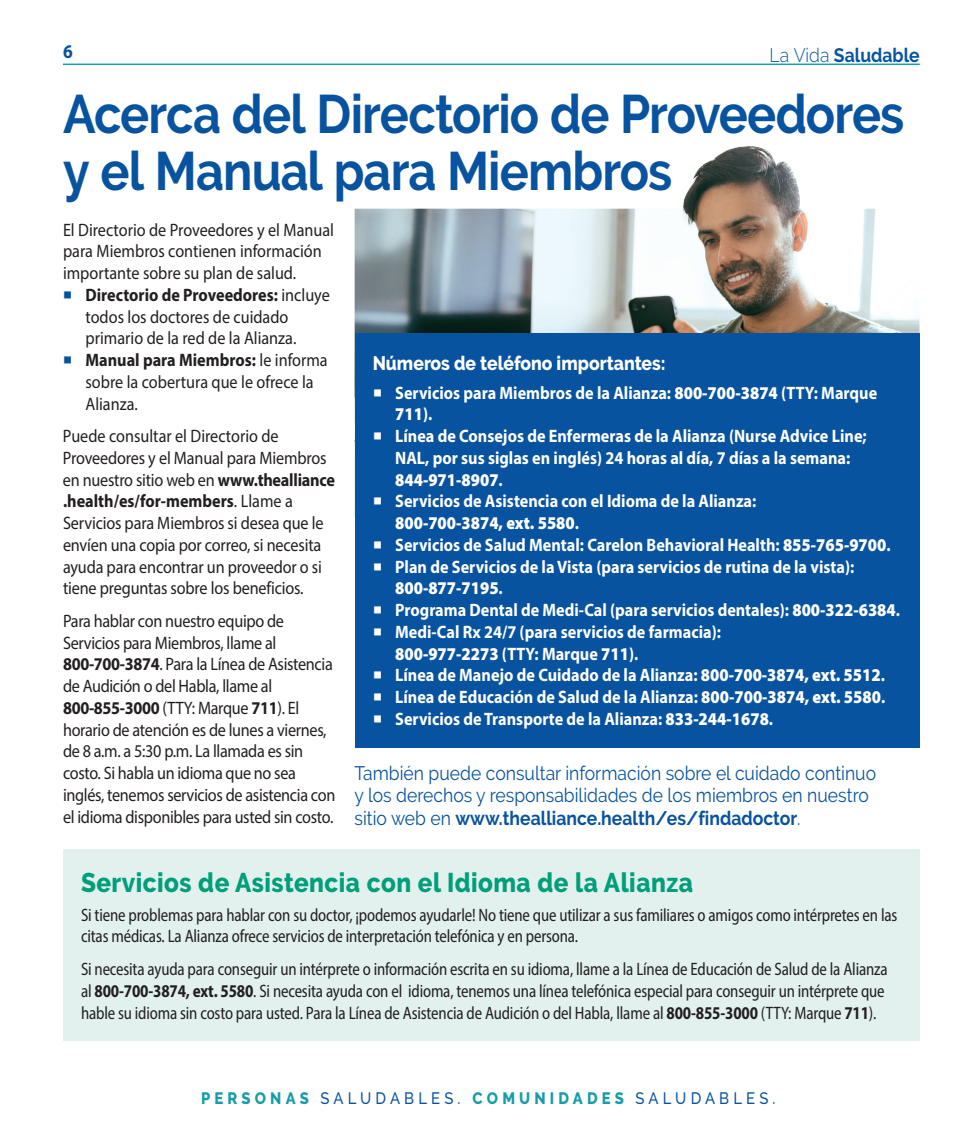
<style>
.page{position:relative;width:972px;height:1134px;background:#fff}
.page>*{position:absolute;margin:0;border:0;box-sizing:border-box;transform-origin:0 0}
.t1{font:700 54px/57px "Raleway";letter-spacing:-.02em;color:#0753a0;scale:.9 1}
.t2{font:800 27px "Raleway";letter-spacing:.02em;color:#009e7b;scale:.9 1}
.t3{font:19.5px/22.5px "Raleway";color:#0753a0;scale:.9 1}
.t4{font:800 19.5px "Raleway";color:#fff;scale:.9 1}
.t5{font:700 19.5px "Raleway";color:#0753a0;scale:.9 1}
.t6{font:700 19.5px "Myriad Pro";color:#0753a0;scale:.9 1}
.t7{font:18px/21.8px "Myriad Pro";letter-spacing:-.01em;color:#231f20;scale:.9 1}
.t8{font:700 18px/21.8px "Myriad Pro";color:#fff;scale:.9 1}
.t9{font:semi-condensed 18px/21.8px "Myriad Pro";letter-spacing:-.01em;color:#231f20;scale:.9 1}
.t10{font:500 16.5px "Raleway";letter-spacing:.28em;color:#0753a0;scale:.9 1}
.s1{font-weight:300}
.s2{font-family:"Minion Pro";font-weight:500;font-size:24px;color:#0753a0}
.s3{font-weight:700}
.s4{font-family:"Minion Pro";font-weight:500;font-size:24px}
.s5{font-weight:900}
.s6{font-weight:800;color:#169daa}
</style>
<div class="page">
<div style="left:63px;top:849px;width:857px;height:192px;background:#e2f1ed"></div>
<img style="left:355px;top:146px;width:565px;height:187px">
<div style="left:355px;top:333px;width:565px;height:415px;background:#0753a0"></div>
<hr style="left:63px;top:64px;width:857px;height:1px;background:#169daa">
<p class="t6" style="left:63px;top:39px;width:12px">6</p>
<p class="t5" style="left:770px;top:44px;width:168px"><span class="s1">La Vida</span> Saludable</p>
<h1 class="t1" style="left:63px;top:86px;width:936px">Acerca del Directorio de Proveedores y el Manual para Miembros</h1>
<p class="t7" style="left:63px;top:218px;width:303px">El Directorio de Proveedores y el Manual para Miembros contienen información importante sobre su plan de salud.</p>
<p class="t7" style="left:86px;top:284px;width:273px;text-indent:-23px"><span class="s2">■</span> <span class="s3">Directorio de Proveedores:</span> incluye todos los doctores de cuidado primario de la red de la Alianza.</p>
<p class="t7" style="left:86px;top:349px;width:271px;text-indent:-23px"><span class="s2">■</span> <span class="s3">Manual para Miembros:</span> le informa sobre la cobertura que le ofrece la<br>Alianza.</p>
<p class="t7" style="left:63px;top:425px;width:304px">Puede consultar el Directorio de Proveedores y el Manual para Miembros en nuestro sitio web en <span class="s3">www.thealliance .health/es/for-members</span>. Llame a Servicios para Miembros si desea que le envíen una copia por correo, si necesita ayuda para encontrar un proveedor o si tiene preguntas sobre los beneficios.</p>
<p class="t7" style="left:63px;top:610px;width:304px">Para hablar con nuestro equipo de Servicios para Miembros, llame al <span class="s3">800-700-3874</span>. Para la Línea de Asistencia de Audición o del Habla, llame al <span class="s3">800-855-3000</span> (TTY: Marque <span class="s3">711</span>). El horario de atención es de lunes a viernes, de 8 a.m. a 5:30 p.m. La llamada es sin costo. Si habla un idioma que no sea inglés, tenemos servicios de asistencia con el idioma disponibles para usted sin costo.</p>
<p class="t4" style="left:373px;top:352px;width:327px">Números de teléfono importantes:</p>
<p class="t8" style="left:395px;top:381px;width:537px;text-indent:-23px"><span class="s4">■</span> Servicios para Miembros de la Alianza: <span class="s5">800-700-3874</span> (TTY: Marque<br><span class="s5">711</span>).</p>
<p class="t8" style="left:395px;top:425px;width:525px;text-indent:-23px"><span class="s4">■</span> Línea de Consejos de Enfermeras de la Alianza (Nurse Advice Line;<br>NAL, por sus siglas en inglés) 24 horas al día, 7 días a la semana:<br><span class="s5">844-971-8907</span>.</p>
<p class="t8" style="left:395px;top:490px;width:403px;text-indent:-23px"><span class="s4">■</span> Servicios de Asistencia con el Idioma de la Alianza:<br><span class="s5">800-700-3874, ext. 5580</span>.</p>
<p class="t8" style="left:373px;top:533px;width:577px"><span class="s4">■</span> Servicios de Salud Mental: Carelon Behavioral Health: <span class="s5">855-765-9700</span>.</p>
<p class="t8" style="left:395px;top:555px;width:512px;text-indent:-23px"><span class="s4">■</span> Plan de Servicios de la Vista (para servicios de rutina de la vista):<br><span class="s5">800-877-7195</span>.</p>
<p class="t8" style="left:373px;top:599px;width:588px"><span class="s4">■</span> Programa Dental de Medi-Cal (para servicios dentales): <span class="s5">800-322-6384</span>.</p>
<p class="t8" style="left:395px;top:620px;width:364px;text-indent:-23px"><span class="s4">■</span> Medi-Cal Rx 24/7 (para servicios de farmacia):<br><span class="s5">800-977-2273</span> (TTY: Marque <span class="s5">711</span>).</p>
<p class="t8" style="left:373px;top:664px;width:571px"><span class="s4">■</span> Línea de Manejo de Cuidado de la Alianza: <span class="s5">800-700-3874, ext. 5512</span>.</p>
<p class="t8" style="left:373px;top:686px;width:571px"><span class="s4">■</span> Línea de Educación de Salud de la Alianza: <span class="s5">800-700-3874, ext. 5580</span>.</p>
<p class="t8" style="left:373px;top:707px;width:446px"><span class="s4">■</span> Servicios de Transporte de la Alianza: <span class="s5">833-244-1678</span>.</p>
<p class="t3" style="left:354px;top:761px;width:581px">También puede consultar información sobre el cuidado continuo y los derechos y responsabilidades de los miembros en nuestro sitio web en <span class="s3">www.thealliance.health/es/findadoctor</span>.</p>
<h2 class="t2" style="left:81px;top:868px;width:682px">Servicios de Asistencia con el Idioma de la Alianza</h2>
<p class="t9" style="left:81px;top:904px;width:909px">Si tiene problemas para hablar con su doctor, ¡podemos ayudarle! No tiene que utilizar a sus familiares o amigos como intérpretes en las citas médicas. La Alianza ofrece servicios de interpretación telefónica y en persona.</p>
<p class="t9" style="left:81px;top:958px;width:898px">Si necesita ayuda para conseguir un intérprete o información escrita en su idioma, llame a la Línea de Educación de Salud de la Alianza al <span class="s3">800-700-3874, ext. 5580</span>. Si necesita ayuda con el idioma, tenemos una línea telefónica especial para conseguir un intérprete que hable su idioma sin costo para usted. Para la Línea de Asistencia de Audición o del Habla, llame al <span class="s3">800-855-3000</span> (TTY: Marque <span class="s3">711</span>).</p>
<p class="t10" style="left:201px;top:1088px;width:640px"><span class="s6">PERSONAS</span> SALUDABLES. <span class="s6">COMUNIDADES</span> SALUDABLES.</p>
</div>
